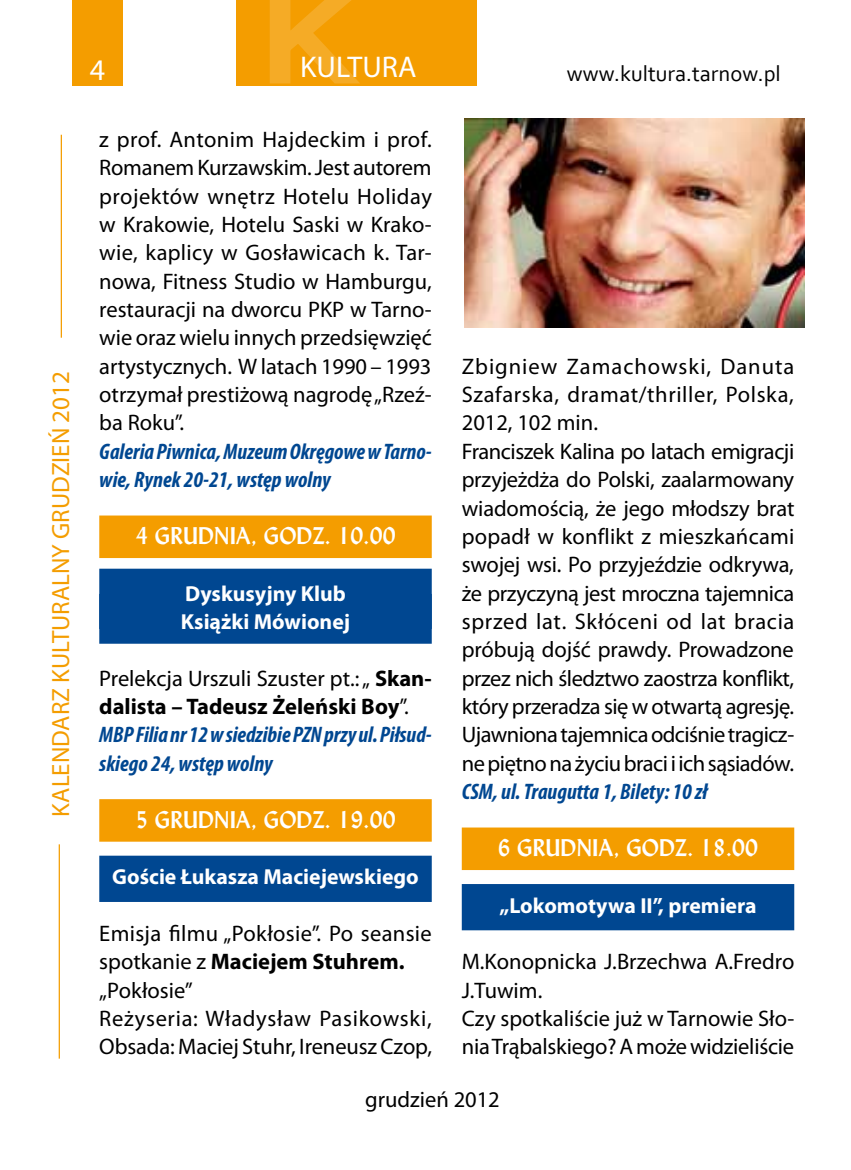
<style>
.page{position:relative;width:851px;height:1170px;background:#fff}
.page>*{position:absolute;margin:0;border:0;box-sizing:border-box;transform-origin:0 0}
.t1{font:30px "Myriad Pro";color:#fff}
.t2{font:25px "Myriad Pro";color:#f49d00}
.t3{font:22.5px/28.2px "Myriad Pro";letter-spacing:-.005em;color:#000}
.t4{font:italic 700 condensed 22.5px/28.2px "Myriad Pro";color:#004791}
.t5{font:22.5px/28.2px "Myriad Pro";letter-spacing:.015em;color:#000}
.t6{font:700 22.5px "Lydian PL";color:#fff}
.t7{font:22.5px "Corbel";color:#000}
.t8{font:700 21.75px/28.2px "Myriad Pro";color:#fff}
.s1{font-weight:400;font-style:normal;font-stretch:normal;color:#000}
.s2{font-style:normal;font-stretch:normal;color:#000}
.s3{font-weight:700}
</style>
<div class="page">
<div style="left:72px;top:0;width:51px;height:85px;background:#f49d00"></div>
<div style="left:236px;top:0;width:240px;height:85px;background:#f49d00"></div>
<svg style="left:267px;top:0;width:164px;height:86px"></svg>
<hr style="left:61px;top:135px;width:1px;height:203px;background:#f49d00">
<hr style="left:59px;top:844px;width:1px;height:214px;background:#f49d00">
<div style="left:99px;top:515px;width:332px;height:43px;background:#f49d00"></div>
<div style="left:99px;top:568px;width:332px;height:75px;background:#004791"></div>
<div style="left:99px;top:799px;width:332px;height:42px;background:#f49d00"></div>
<div style="left:99px;top:855px;width:332px;height:46px;background:#004791"></div>
<div style="left:461px;top:827px;width:333px;height:43px;background:#f49d00"></div>
<div style="left:461px;top:884px;width:333px;height:46px;background:#004791"></div>
<img style="left:464px;top:118px;width:340px;height:209px">
<p class="t2" style="left:45px;top:816px;width:447px;rotate:-90deg">KALENDARZ KULTURALNY GRUDZIEŃ 2012</p>
<h1 class="t1" style="left:90px;top:51px;width:17px">4</h1>
<h1 class="t1" style="left:300px;top:48px;width:118px">KULTURA</h1>
<p class="t7" style="left:566px;top:59px;width:215px">www.kultura.tarnow.pl</p>
<p class="t3" style="left:99px;top:125px;width:334px;text-align:justify">z prof. Antonim Hajdeckim i prof.<br>Romanem Kurzawskim. Jest autorem projektów wnętrz Hotelu Holiday w Krakowie, Hotelu Saski w Krako&shy;wie, kaplicy w Gosławicach k. Tar&shy;nowa, Fitness Studio w Hamburgu, restauracji na dworcu PKP w Tarno&shy;wie oraz wielu innych przedsięwzięć artystycznych. W latach 1990 – 1993 otrzymał prestiżową nagrodę „Rzeź&shy;ba Roku”.</p>
<p class="t4" style="left:99px;top:436px;width:334px">Galeria Piwnica, Muzeum Okręgowe w Tarno&shy;wie, Rynek 20-21, wstęp wolny</p>
<p class="t6" style="left:135px;top:521px;width:262px">4 GRUDNIA, GODZ. 10.00</p>
<p class="t8" style="left:181px;top:578px;width:171px">Dyskusyjny Klub<br>Książki Mówionej</p>
<p class="t4" style="left:99px;top:663px;width:334px"><span class="s1">Prelekcja Urszuli Szuster pt.: „</span> <span class="s2">Skan&shy;dalista – Tadeusz Żeleński Boy</span><span class="s1">”.<br></span>MBP Filia nr 12 w siedzibie PZN przy ul. Piłsud&shy;skiego 24, wstęp wolny</p>
<p class="t6" style="left:135px;top:804px;width:35px">5 GRU</p>
<p class="t6" style="left:198px;top:804px;width:83px">DNIA, GOD</p>
<p class="t6" style="left:312px;top:804px;width:85px">Z. 19.00</p>
<p class="t8" style="left:112px;top:862px;width:308px">Goście Łukasza Maciejewskiego</p>
<p class="t5" style="left:99px;top:918px;width:334px">Emisja filmu „Pokłosie”. Po seansie spotkanie z <span class="s3">Maciejem Stuhrem. </span>„Pokłosie”<br>Reżyseria: Władysław Pasikowski,<br>Obsada: Maciej Stuhr, Ireneusz Czop,</p>
<p class="t3" style="left:461px;top:351px;width:334px">Zbigniew Zamachowski, Danuta Szafarska, dramat/thriller, Polska, 2012, 102 min.<br>Franciszek Kalina po latach emigracji przyjeżdża do Polski, zaalarmowany wiadomością, że jego młodszy brat popadł w konflikt z mieszkańcami swojej wsi. Po przyjeździe odkrywa, że przyczyną jest mroczna tajemnica sprzed lat. Skłóceni od lat bracia próbują dojść prawdy. Prowadzone przez nich śledztwo zaostrza konflikt, który przeradza się w otwartą agresję.<br>Ujawniona tajemnica odciśnie tragicz&shy;ne piętno na życiu braci i ich sąsiadów.</p>
<p class="t4" style="left:461px;top:777px;width:247px">CSM, ul. Traugutta 1, Bilety: 10 zł</p>
<p class="t6" style="left:498px;top:832px;width:262px">6 GRUDNIA, GODZ. 18.00</p>
<p class="t8" style="left:499px;top:890px;width:259px">„Lokomotywa II”, premiera</p>
<p class="t3" style="left:461px;top:947px;width:334px">M.Konopnicka J.Brzechwa A.Fredro<br>J.Tuwim.<br>Czy spotkaliście już w Tarnowie Sło&shy;nia Trąbalskiego? A może widzieliście</p>
<p class="t3" style="left:365px;top:1085px;width:136px">grudzień 2012</p>
</div>
